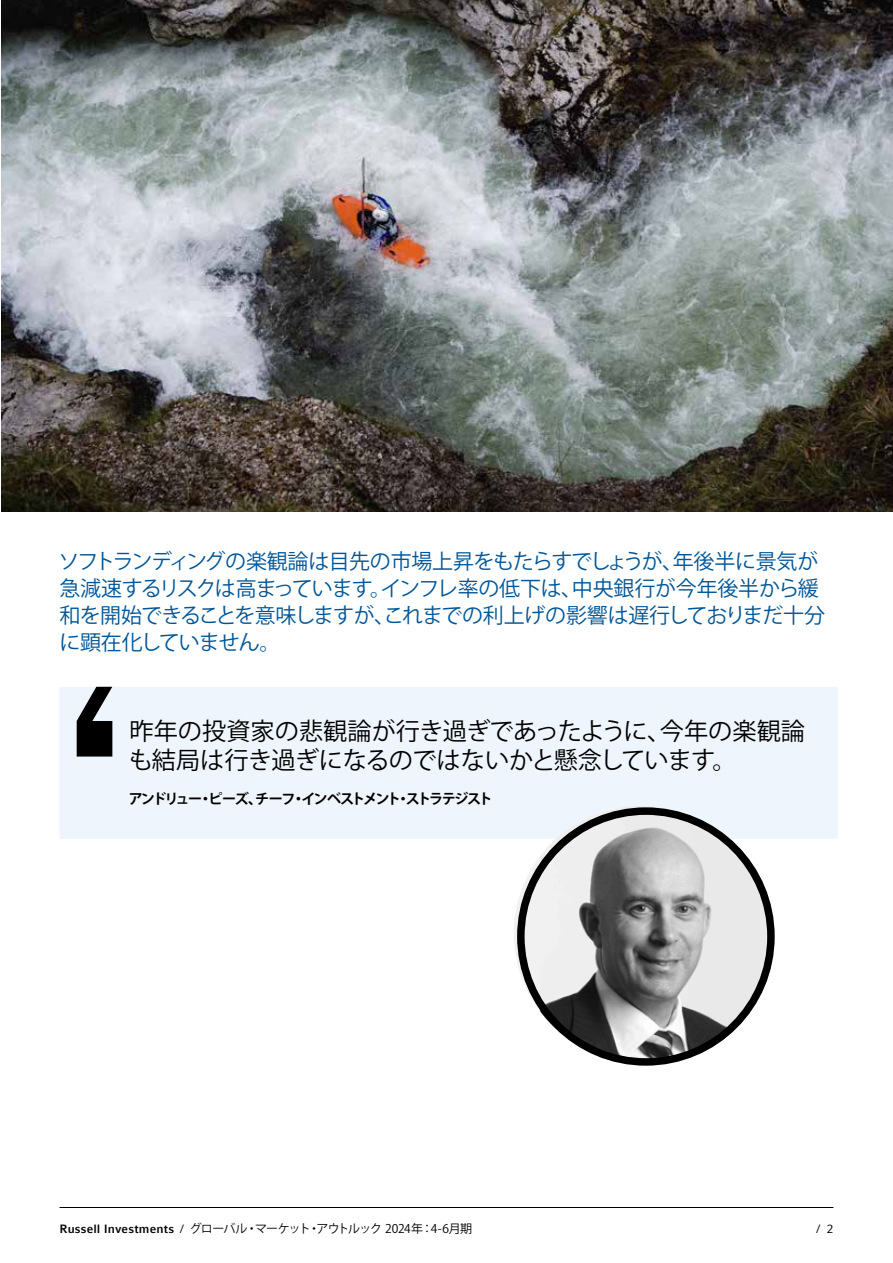
<style>
.page{position:relative;width:893px;height:1263px;background:#fff}
.page>*{position:absolute;margin:0;border:0;box-sizing:border-box;transform-origin:0 0}
.t1{font:24.15px/28.2px "Koz Go Pr 6 N";letter-spacing:-.015em;color:#000}
.t2{font:21px/27px "Koz Go Pr 6 N";letter-spacing:-.03em;color:#005596}
.t3{font:700 14.1px "Koz Go Pr 6 N";letter-spacing:-.13em;color:#000}
.t4{font:12px "Koz Go Pr 6 N";letter-spacing:-.055em;color:#000}
.t5{font:12px "Compatil Fact LT Pro";color:#000}
.s1{font-family:"Compatil Fact LT Pro";font-weight:700}
.s2{font-family:"Compatil Fact LT Pro"}
</style>
<div class="page">
<img style="left:1px;top:0;width:892px;height:512px">
<div style="left:60px;top:687px;width:778px;height:151px;background:#eff5fc"></div>
<svg style="left:77px;top:687px;width:35px;height:69px"></svg>
<img style="left:514px;top:806px;width:254px;height:255px;border-radius:127px">
<div style="left:517px;top:807px;width:258px;height:259px;border:8px solid #000;border-radius:50%"></div>
<hr style="left:60px;top:1207px;width:773px;height:1px;background:#000">
<p class="t2" style="left:58px;top:548px;width:768px">ソフトランディングの楽観論は目先の市場上昇をもたらすでしょうが、年後半に景気が急減速するリスクは高まっています。インフレ率の低下は、中央銀行が今年後半から緩和を開始できることを意味しますが、これまでの利上げの影響は遅行しておりまだ十分に顕在化していません。</p>
<p class="t1" style="left:129px;top:718px;width:678px">昨年の投資家の悲観論が行き過ぎであったように、今年の楽観論も結局は行き過ぎになるのではないかと懸念しています。</p>
<p class="t3" style="left:129px;top:791px;width:365px">アンドリュー・ピーズ、チーフ・インベストメント・ストラテジスト</p>
<p class="t4" style="left:60px;top:1222px;width:414px"><span class="s1">Russell Investments</span> <span class="s2">/</span> グローバル・マーケット・アウトルック 2024年：4-6月期</p>
<p class="t5" style="left:816px;top:1222px;width:19px">/ 2</p>
</div>
